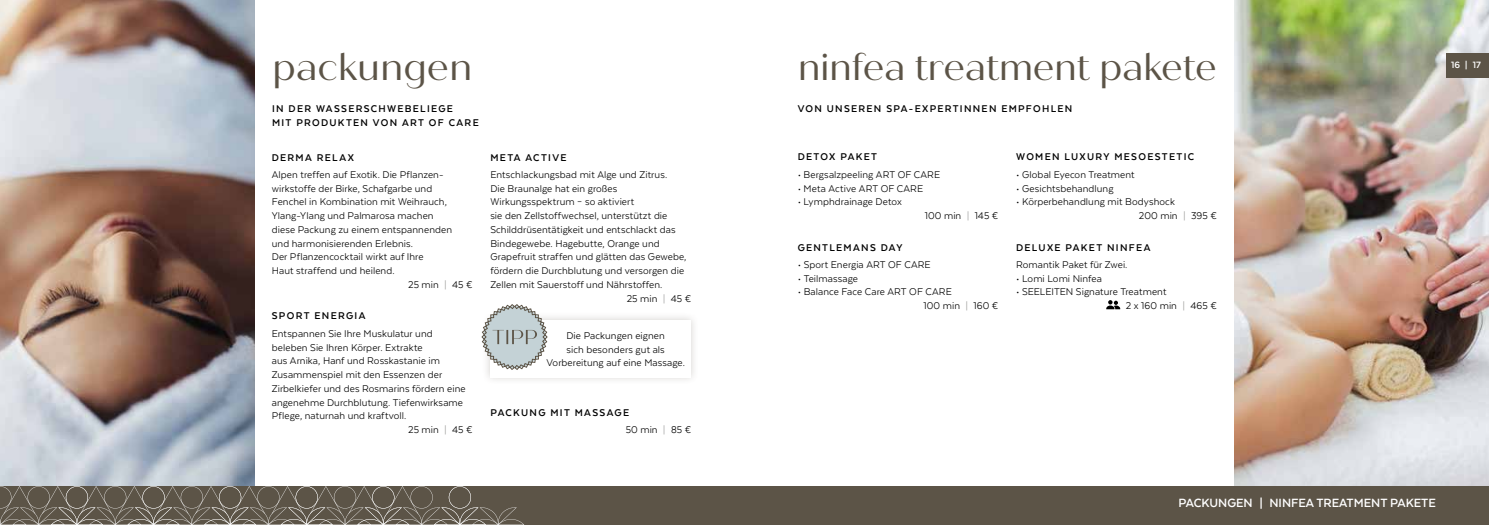
<style>
.page{position:relative;width:1489px;height:525px;background:#fff}
.page>*{position:absolute;margin:0;border:0;box-sizing:border-box;transform-origin:0 0}
.t1{font:37.5px "Quiche Sans";letter-spacing:-.01em;color:#5c5447}
.t2{font:700 13.75px "Texta";color:#fff}
.t3{font:11.25px/13.8px "Texta";letter-spacing:.005em;color:#000}
.t4{font:700 11.25px/17.2px "Texta";letter-spacing:.115em;color:#000}
.t5{font:700 10.5px "Texta";color:#fff}
.s1{color:#9d9d9c}
.s2{font-weight:400}
.s3{font-weight:400;color:#9d9d9c}
</style>
<div class="page">
<div style="left:0;top:485px;width:1488px;height:39px;background:#5c5447"></div>
<svg style="left:0;top:485px;width:524px;height:39px"></svg>
<img style="left:0;top:0;width:254px;height:485px">
<img style="left:1234px;top:0;width:254px;height:485px">
<div style="left:1446px;top:53px;width:42px;height:25px;background:#5c5447"></div>
<svg style="left:1106px;top:300px;width:14px;height:9px"></svg>
<div style="left:482px;top:311px;width:217px;height:74px;background:#5c5447;opacity:.25"></div>
<div style="left:490px;top:320px;width:201px;height:57px;background:#fff"></div>
<svg style="left:481px;top:304px;width:66px;height:66px"></svg>
<h1 class="t1" style="left:272px;top:45px;width:201px">packungen</h1>
<p class="t4" style="left:272px;top:101px;width:208px;line-height:13.8px">IN DER WASSERSCHWEBELIEGE<br>MIT PRODUKTEN VON ART OF CARE</p>
<p class="t4" style="left:272px;top:148px;width:84px">DERMA RELAX</p>
<p class="t3" style="left:272px;top:167px;width:172px">Alpen treffen auf Exotik. Die Pflanzen-</p>
<p class="t3" style="left:272px;top:181px;width:162px">wirkstoffe der Birke, Schafgarbe und</p>
<p class="t3" style="left:272px;top:195px;width:177px">Fenchel in Kombination mit Weihrauch,</p>
<p class="t3" style="left:272px;top:209px;width:163px">Ylang-Ylang und Palmarosa machen</p>
<p class="t3" style="left:272px;top:222px;width:182px">diese Packung zu einem entspannenden</p>
<p class="t3" style="left:272px;top:236px;width:143px">und harmonisierenden Erlebnis.</p>
<p class="t3" style="left:272px;top:250px;width:153px">Der Pflanzencocktail wirkt auf Ihre</p>
<p class="t3" style="left:272px;top:264px;width:124px">Haut straffend und heilend.</p>
<p class="t3" style="left:408px;top:277px;width:66px">25 min <span class="s1">|</span> 45 €</p>
<p class="t4" style="left:272px;top:307px;width:95px">SPORT ENERGIA</p>
<p class="t3" style="left:272px;top:326px;width:162px">Entspannen Sie Ihre Muskulatur und</p>
<p class="t3" style="left:272px;top:340px;width:152px">beleben Sie Ihren Körper. Extrakte</p>
<p class="t3" style="left:272px;top:354px;width:170px">aus Arnika, Hanf und Rosskastanie im</p>
<p class="t3" style="left:272px;top:367px;width:172px">Zusammenspiel mit den Essenzen der</p>
<p class="t3" style="left:272px;top:381px;width:195px">Zirbelkiefer und des Rosmarins fördern eine</p>
<p class="t3" style="left:272px;top:395px;width:193px">angenehme Durchblutung. Tiefenwirksame</p>
<p class="t3" style="left:272px;top:409px;width:136px">Pflege, naturnah und kraftvoll.</p>
<p class="t3" style="left:408px;top:422px;width:66px">25 min <span class="s1">|</span> 45 €</p>
<p class="t4" style="left:490px;top:148px;width:78px">META ACTIVE</p>
<p class="t3" style="left:490px;top:167px;width:178px">Entschlackungsbad mit Alge und Zitrus.</p>
<p class="t3" style="left:490px;top:181px;width:128px">Die Braunalge hat ein großes</p>
<p class="t3" style="left:490px;top:195px;width:145px">Wirkungsspektrum – so aktiviert</p>
<p class="t3" style="left:490px;top:209px;width:178px">sie den Zellstoffwechsel, unterstützt die</p>
<p class="t3" style="left:490px;top:222px;width:187px">Schilddrüsentätigkeit und entschlackt das</p>
<p class="t3" style="left:490px;top:236px;width:171px">Bindegewebe. Hagebutte, Orange und</p>
<p class="t3" style="left:490px;top:250px;width:197px">Grapefruit straffen und glätten das Gewebe,</p>
<p class="t3" style="left:490px;top:263px;width:195px">fördern die Durchblutung und versorgen die</p>
<p class="t3" style="left:490px;top:277px;width:174px">Zellen mit Sauerstoff und Nährstoffen.</p>
<p class="t3" style="left:626px;top:291px;width:66px">25 min <span class="s1">|</span> 45 €</p>
<p class="t3" style="left:546px;top:328px;width:140px;text-align:center">Die Packungen eignen<br>sich besonders gut als<br>Vorbereitung auf eine Massage.</p>
<p class="t4" style="left:625px;top:403px;width:67px;text-indent:-135px">PACKUNG MIT MASSAGE<br><span class="s2">50 min</span> <span class="s3">|</span> <span class="s2">85 €</span></p>
<h1 class="t1" style="left:797px;top:45px;width:420px">ninfea treatment pakete</h1>
<p class="t4" style="left:797px;top:99px;width:276px">VON UNSEREN SPA-EXPERTINNEN EMPFOHLEN</p>
<p class="t4" style="left:797px;top:148px;width:81px">DETOX PAKET</p>
<p class="t3" style="left:797px;top:167px;width:144px">• Bergsalzpeeling ART OF CARE</p>
<p class="t3" style="left:797px;top:181px;width:127px">• Meta Active ART OF CARE</p>
<p class="t3" style="left:797px;top:195px;width:106px">• Lymphdrainage Detox</p>
<p class="t3" style="left:924px;top:208px;width:75px">100 min <span class="s1">|</span> 145 €</p>
<p class="t4" style="left:797px;top:238px;width:106px">GENTLEMANS DAY</p>
<p class="t3" style="left:797px;top:257px;width:134px">• Sport Energia ART OF CARE</p>
<p class="t3" style="left:797px;top:271px;width:62px">• Teilmassage</p>
<p class="t3" style="left:923px;top:285px;width:76px;text-indent:-126px">• Balance Face Care ART OF CARE<br>100 min <span class="s1">|</span> 160 €</p>
<p class="t4" style="left:1016px;top:148px;width:179px">WOMEN LUXURY MESOESTETIC</p>
<p class="t3" style="left:1016px;top:167px;width:120px">• Global Eyecon Treatment</p>
<p class="t3" style="left:1016px;top:181px;width:99px">• Gesichtsbehandlung</p>
<p class="t3" style="left:1138px;top:195px;width:79px;text-indent:-123px">• Körperbehandlung mit Bodyshock<br>200 min <span class="s1">|</span> 395 €</p>
<p class="t4" style="left:1016px;top:238px;width:136px">DELUXE PAKET NINFEA</p>
<p class="t3" style="left:1016px;top:257px;width:113px">Romantik Paket für Zwei.</p>
<p class="t3" style="left:1016px;top:271px;width:87px">• Lomi Lomi Ninfea</p>
<p class="t3" style="left:1125px;top:285px;width:92px;text-indent:-110px">• SEELEITEN Signature Treatment<br>2 x 160 min <span class="s1">|</span> 465 €</p>
<p class="t5" style="left:1450px;top:60px;width:31px">16 | 17</p>
<p class="t2" style="left:1178px;top:495px;width:259px">PACKUNGEN | NINFEA TREATMENT PAKETE</p>
</div>
